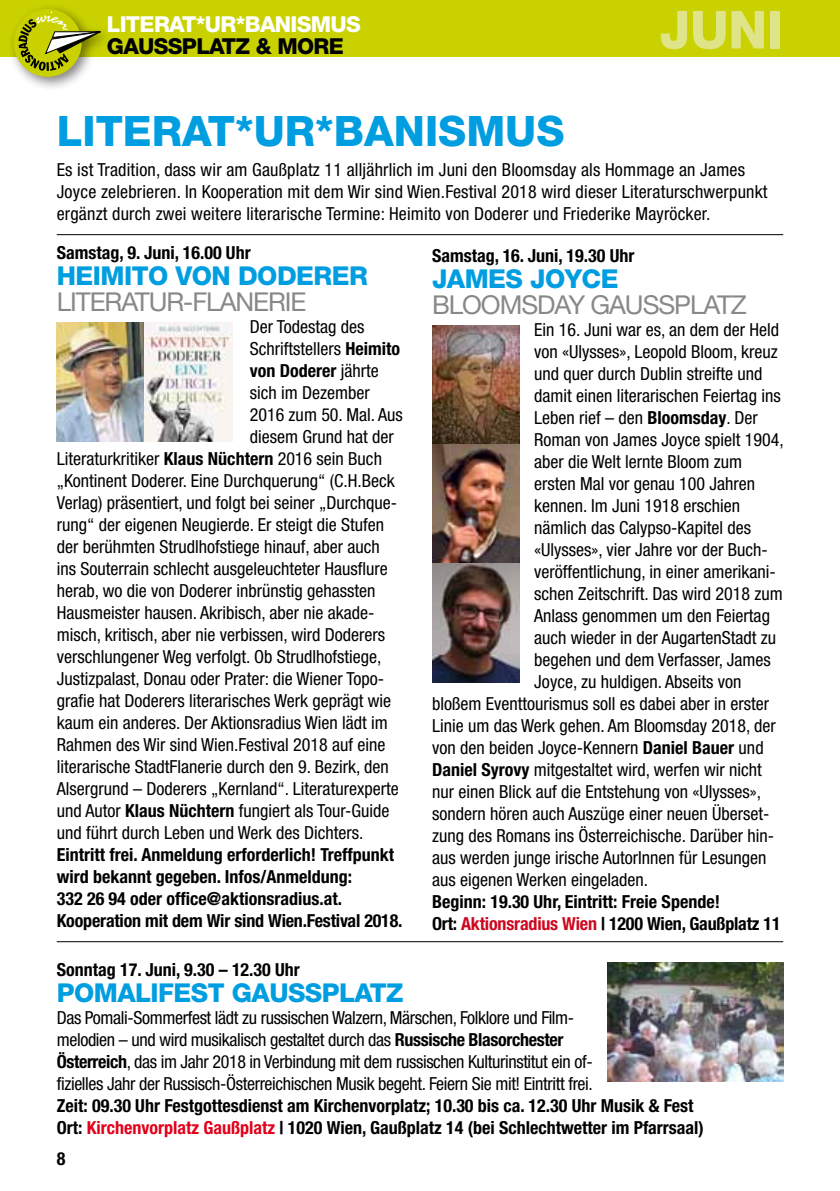
<style>
.page{position:relative;width:840px;height:1191px;background:#fff}
.page>*{position:absolute;margin:0;border:0;box-sizing:border-box;transform-origin:0 0}
.t1{font:800 52.4px "Helvetica Neue";color:#e0e489}
.t2{font:800 42px "Helvetica Neue";color:#009ee0}
.t3{font:800 26px "Helvetica Neue";letter-spacing:-.02em;color:#009ee0}
.t4{font:26px "Helvetica Neue";letter-spacing:-.04em;color:#87888a}
.t5{font:800 22px "Helvetica Neue";letter-spacing:-.03em;color:#fff}
.t6{font:800 22px "Helvetica Neue";letter-spacing:-.03em;color:#000}
.t7{font:condensed 18px/22px "Helvetica Neue";color:#000}
.t8{font:700 condensed 18px/22px "Helvetica Neue";color:#000}
.t9{font:condensed 18px/22px "Helvetica Neue";letter-spacing:-.02em;color:#000}
.s1{font-weight:700}
.s2{font-weight:400}
.s3{color:#cd071e}
.s4{color:#e2001a}
</style>
<div class="page">
<div style="left:0;top:0;width:839px;height:57px;background:#c9d200"></div>
<div style="left:7px;top:3px;width:107px;height:88px;background:#000;opacity:.5"></div>
<div style="left:14px;top:9px;width:68px;height:68px;background:#c9d200;border-radius:50%"></div>
<svg style="left:18px;top:11px;width:83px;height:60px"></svg>
<hr style="left:57px;top:234px;width:725px;height:1px;background:#000">
<img style="left:57px;top:322px;width:175px;height:119px">
<img style="left:432px;top:325px;width:87px;height:357px">
<img style="left:607px;top:962px;width:176px;height:119px">
<hr style="left:57px;top:941px;width:725px;height:1px;background:#000">
<p class="t5" style="left:107px;top:12px;width:239px">LITERAT*UR*BANISMUS</p>
<p class="t6" style="left:107px;top:34px;width:47px">GAUSSPL</p>
<p class="t6" style="left:209px;top:34px;width:136px">ATZ &amp; MORE</p>
<h2 class="t2" style="left:57px;top:106px;width:477px">LITERAT*UR*BANISMUS</h2>
<h1 class="t1" style="left:659px;top:-1px;width:125px">Juni</h1>
<p class="t7" style="left:57px;top:158px;width:712px">Es ist Tradition, dass wir am Gaußplatz 11 alljährlich im Juni den Bloomsday als Hommage an James<br>Joyce zelebrieren. In Kooperation mit dem Wir sind Wien.Festival 2018 wird dieser Literaturschwerpunkt ergänzt durch zwei weitere literarische Termine: Heimito von Doderer und Friederike Mayröcker.</p>
<p class="t8" style="left:57px;top:241px;width:195px">Samstag, 9. Juni, 16.00 Uhr</p>
<h3 class="t3" style="left:57px;top:260px;width:310px">HEIMITO VON DODERER</h3>
<h3 class="t4" style="left:57px;top:286px;width:251px">LITERATUR-FLANERIE</h3>
<p class="t7" style="left:249px;top:315px;width:116px">Der Todestag des</p>
<p class="t7" style="left:249px;top:337px;width:152px">Schriftstellers <span class="s1">Heimito</span></p>
<p class="t8" style="left:249px;top:359px;width:130px">von Doderer <span class="s2">jährte</span></p>
<p class="t7" style="left:249px;top:381px;width:121px">sich im Dezember</p>
<p class="t7" style="left:249px;top:403px;width:155px">2016 zum 50. Mal. Aus</p>
<p class="t7" style="left:249px;top:425px;width:146px">diesem Grund hat der</p>
<p class="t7" style="left:57px;top:447px;width:326px">Literaturkritiker <span class="s1">Klaus Nüchtern</span> 2016 sein Buch</p>
<p class="t7" style="left:57px;top:469px;width:339px">„Kontinent Doderer. Eine Durchquerung“ (C.H.Beck</p>
<p class="t7" style="left:57px;top:491px;width:341px">Verlag) präsentiert, und folgt bei seiner „Durchque-</p>
<p class="t7" style="left:57px;top:513px;width:329px">rung“ der eigenen Neugierde. Er steigt die Stufen</p>
<p class="t7" style="left:57px;top:535px;width:324px">der berühmten Strudlhofstiege hinauf, aber auch</p>
<p class="t7" style="left:57px;top:557px;width:332px">ins Souterrain schlecht ausgeleuchteter Hausflure</p>
<p class="t7" style="left:57px;top:579px;width:320px">herab, wo die von Doderer inbrünstig gehassten</p>
<p class="t7" style="left:57px;top:601px;width:319px">Hausmeister hausen. Akribisch, aber nie akade-</p>
<p class="t7" style="left:57px;top:623px;width:330px">misch, kritisch, aber nie verbissen, wird Doderers</p>
<p class="t7" style="left:57px;top:645px;width:326px">verschlungener Weg verfolgt. Ob Strudlhofstiege,</p>
<p class="t7" style="left:57px;top:667px;width:328px">Justizpalast, Donau oder Prater: die Wiener Topo-</p>
<p class="t7" style="left:57px;top:689px;width:335px">grafie hat Doderers literarisches Werk geprägt wie</p>
<p class="t7" style="left:57px;top:711px;width:332px">kaum ein anderes. Der Aktionsradius Wien lädt im</p>
<p class="t7" style="left:57px;top:733px;width:330px">Rahmen des Wir sind Wien.Festival 2018 auf eine</p>
<p class="t7" style="left:57px;top:755px;width:333px">literarische StadtFlanerie durch den 9. Bezirk, den</p>
<p class="t7" style="left:57px;top:777px;width:343px">Alsergrund – Doderers „Kernland“. Literaturexperte</p>
<p class="t7" style="left:57px;top:799px;width:334px">und Autor <span class="s1">Klaus Nüchtern</span> fungiert als Tour-Guide</p>
<p class="t7" style="left:57px;top:821px;width:308px">und führt durch Leben und Werk des Dichters.</p>
<p class="t8" style="left:57px;top:843px;width:347px">Eintritt frei. Anmeldung erforderlich! Treffpunkt wird bekannt gegeben. Infos/Anmeldung:<br>332 26 94 oder office@aktionsradius.at.<br>Kooperation mit dem Wir sind Wien.Festival 2018.</p>
<p class="t8" style="left:432px;top:244px;width:204px">Samstag, 16. Juni, 19.30 Uhr</p>
<h3 class="t3" style="left:432px;top:263px;width:188px">JAMES JOYCE</h3>
<h3 class="t4" style="left:432px;top:289px;width:316px">BLOOMSDAY GAUSSPLATZ</h3>
<p class="t7" style="left:534px;top:318px;width:246px">Ein 16. Juni war es, an dem der Held</p>
<p class="t7" style="left:534px;top:340px;width:245px">von «Ulysses», Leopold Bloom, kreuz</p>
<p class="t7" style="left:534px;top:362px;width:230px">und quer durch Dublin streifte und</p>
<p class="t7" style="left:534px;top:384px;width:248px">damit einen literarischen Feiertag ins</p>
<p class="t7" style="left:534px;top:406px;width:225px">Leben rief – den <span class="s1">Bloomsday</span>. Der</p>
<p class="t7" style="left:534px;top:428px;width:251px">Roman von James Joyce spielt 1904,</p>
<p class="t7" style="left:534px;top:450px;width:209px">aber die Welt lernte Bloom zum</p>
<p class="t7" style="left:534px;top:472px;width:222px">ersten Mal vor genau 100 Jahren</p>
<p class="t7" style="left:534px;top:494px;width:207px">kennen. Im Juni 1918 erschien</p>
<p class="t7" style="left:534px;top:516px;width:218px">nämlich das Calypso-Kapitel des</p>
<p class="t7" style="left:534px;top:538px;width:235px">«Ulysses», vier Jahre vor der Buch-</p>
<p class="t7" style="left:534px;top:560px;width:243px">veröffentlichung, in einer amerikani-</p>
<p class="t7" style="left:534px;top:582px;width:250px">schen Zeitschrift. Das wird 2018 zum</p>
<p class="t7" style="left:534px;top:604px;width:237px">Anlass genommen um den Feiertag</p>
<p class="t7" style="left:534px;top:626px;width:243px">auch wieder in der AugartenStadt zu</p>
<p class="t7" style="left:534px;top:648px;width:238px">begehen und dem Verfasser, James</p>
<p class="t7" style="left:534px;top:670px;width:209px">Joyce, zu huldigen. Abseits von</p>
<p class="t7" style="left:432px;top:692px;width:338px">bloßem Eventtourismus soll es dabei aber in erster</p>
<p class="t7" style="left:432px;top:714px;width:345px">Linie um das Werk gehen. Am Bloomsday 2018, der</p>
<p class="t7" style="left:432px;top:736px;width:333px">von den beiden Joyce-Kennern <span class="s1">Daniel Bauer</span> und</p>
<p class="t7" style="left:432px;top:758px;width:331px"><span class="s1">Daniel Syrovy</span> mitgestaltet wird, werfen wir nicht</p>
<p class="t7" style="left:432px;top:780px;width:330px">nur einen Blick auf die Entstehung von «Ulysses»,</p>
<p class="t7" style="left:432px;top:802px;width:339px">sondern hören auch Auszüge einer neuen Überset-</p>
<p class="t7" style="left:432px;top:824px;width:343px">zung des Romans ins Österreichische. Darüber hin-</p>
<p class="t7" style="left:432px;top:846px;width:336px">aus werden junge irische AutorInnen für Lesungen</p>
<p class="t7" style="left:432px;top:868px;width:217px">aus eigenen Werken eingeladen.</p>
<p class="t8" style="left:432px;top:890px;width:350px">Beginn: 19.30 Uhr, Eintritt: Freie Spende!<br>Ort: <span class="s3">Aktionsradius Wien</span> | 1200 Wien, Gaußplatz 11</p>
<p class="t8" style="left:57px;top:958px;width:244px">Sonntag 17. Juni, 9.30 – 12.30 Uhr</p>
<h3 class="t3" style="left:57px;top:977px;width:231px">POMALI FEST GAUSSPL</h3>
<h3 class="t3" style="left:354px;top:977px;width:51px">ATZ</h3>
<p class="t9" style="left:57px;top:1007px;width:537px">Das Pomali-Sommerfest lädt zu russischen Walzern, Märschen, Folklore und Film&shy;melodien – und wird musikalisch gestaltet durch das <span class="s1">Russische Blasorchester Österreich</span>, das im Jahr 2018 in Verbindung mit dem russischen Kulturinstitut ein of&shy;fizielles Jahr der Russisch-Österreichischen Musik begeht. Feiern Sie mit! Eintritt frei.</p>
<p class="t8" style="left:57px;top:1094px;width:648px">Zeit: 09.30 Uhr Festgottesdienst am Kirchenvorplatz; 10.30 bis ca. 12.30 Uhr Musik &amp; Fest<br>Ort: <span class="s4">Kirchenvorplatz Gaußplatz</span> | 1020 Wien, Gaußplatz 14 (bei Schlechtwetter im Pfarrsaal)</p>
<p class="t8" style="left:57px;top:1147px;width:10px">8</p>
</div>
